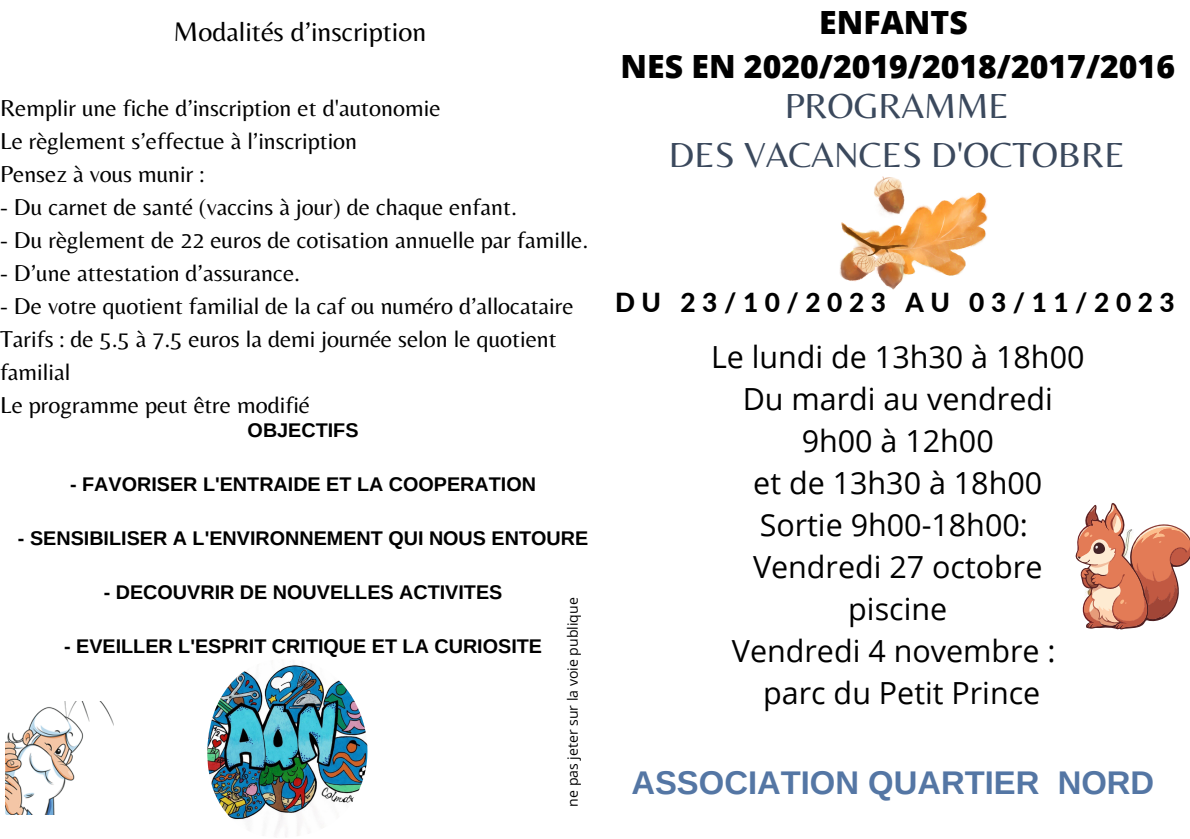
<style>
.page{position:relative;width:1190px;height:839px;background:#fff}
.page>*{position:absolute;margin:0;border:0;box-sizing:border-box;transform-origin:0 0}
.t1{font:36.2px "Belleza";color:#3b495d}
.t2{font:700 32.8px "Arimo";color:#5476a4}
.t3{font:800 32px "Open Sans";color:#000}
.t4{font:30.4px "Open Sans";color:#000}
.t5{font:28px "Belleza";color:#000}
.t6{font:800 26.2px "Lato";letter-spacing:.25em;color:#000}
.t7{font:24px/33px "Belleza";color:#000}
.t8{font:700 19.8px "Arimo";color:#000}
.t9{font:14px "Open Sans";color:#000}
</style>
<div class="page">
<img style="left:207px;top:665px;width:161px;height:172px">
<img style="left:6px;top:702px;width:108px;height:112px">
<svg style="left:1075px;top:503px;width:115px;height:127px"></svg>
<img style="left:839px;top:177px;width:149px;height:112px">
<p class="t5" style="left:174px;top:15px;width:254px">Modalités d’inscription</p>
<p class="t7" style="left:0;top:91px;width:442px">Remplir une fiche d’inscription et d'autonomie</p>
<p class="t7" style="left:0;top:124px;width:359px">Le règlement s’effectue à l’inscription</p>
<p class="t7" style="left:0;top:157px;width:206px">Pensez à vous munir :</p>
<p class="t7" style="left:0;top:190px;width:518px">- Du carnet de santé (vaccins à jour) de chaque enfant.</p>
<p class="t7" style="left:0;top:223px;width:590px">- Du règlement de 22 euros de cotisation annuelle par famille.</p>
<p class="t7" style="left:0;top:256px;width:302px">- D’une attestation d’assurance.</p>
<p class="t7" style="left:0;top:289px;width:575px">- De votre quotient familial de la caf ou numéro d’allocataire</p>
<p class="t7" style="left:0;top:322px;width:558px">Tarifs : de 5.5 à 7.5 euros la demi journée selon le quotient familial</p>
<p class="t7" style="left:0;top:388px;width:311px">Le programme peut être modifié</p>
<p class="t8" style="left:248px;top:419px;width:112px">OBJECTIFS</p>
<p class="t8" style="left:70px;top:473px;width:467px">- FAVORISER L'ENTRAIDE ET LA COOPERATION</p>
<p class="t8" style="left:18px;top:527px;width:572px">- SENSIBILISER A L'ENVIRONNEMENT QUI NOUS ENTOURE</p>
<p class="t8" style="left:104px;top:581px;width:400px">- DECOUVRIR DE NOUVELLES ACTIVITES</p>
<p class="t8" style="left:64px;top:635px;width:479px">- EVEILLER L'ESPRIT CRITIQUE ET LA CURIOSITE</p>
<p class="t9" style="left:563px;top:806px;width:210px;rotate:-90deg">ne pas jeter sur la voie publique</p>
<p class="t3" style="left:819px;top:0;width:150px">ENFANTS</p>
<p class="t3" style="left:620px;top:44px;width:556px">NES EN 2020/2019/2018/2017/2016</p>
<p class="t1" style="left:785px;top:84px;width:226px">PROGRAMME</p>
<p class="t1" style="left:669px;top:133px;width:457px">DES VACANCES D'OCTOBRE</p>
<p class="t6" style="left:615px;top:286px;width:561px">DU 23/10/2023 AU 03/11/2023</p>
<p class="t4" style="left:711px;top:336px;width:375px">Le lundi de 13h30 à 18h00</p>
<p class="t4" style="left:743px;top:378px;width:311px">Du mardi au vendredi</p>
<p class="t4" style="left:802px;top:420px;width:194px">9h00 à 12h00</p>
<p class="t4" style="left:753px;top:462px;width:290px">et de 13h30 à 18h00</p>
<p class="t4" style="left:760px;top:503px;width:270px">Sortie 9h00-18h00:</p>
<p class="t4" style="left:753px;top:545px;width:291px">Vendredi 27 octobre</p>
<p class="t4" style="left:848px;top:587px;width:100px">piscine</p>
<p class="t4" style="left:732px;top:629px;width:325px">Vendredi 4 novembre :</p>
<p class="t4" style="left:763px;top:671px;width:279px">parc du Petit Prince</p>
<p class="t2" style="left:631px;top:764px;width:524px">ASSOCIATION QUARTIER NORD</p>
</div>
